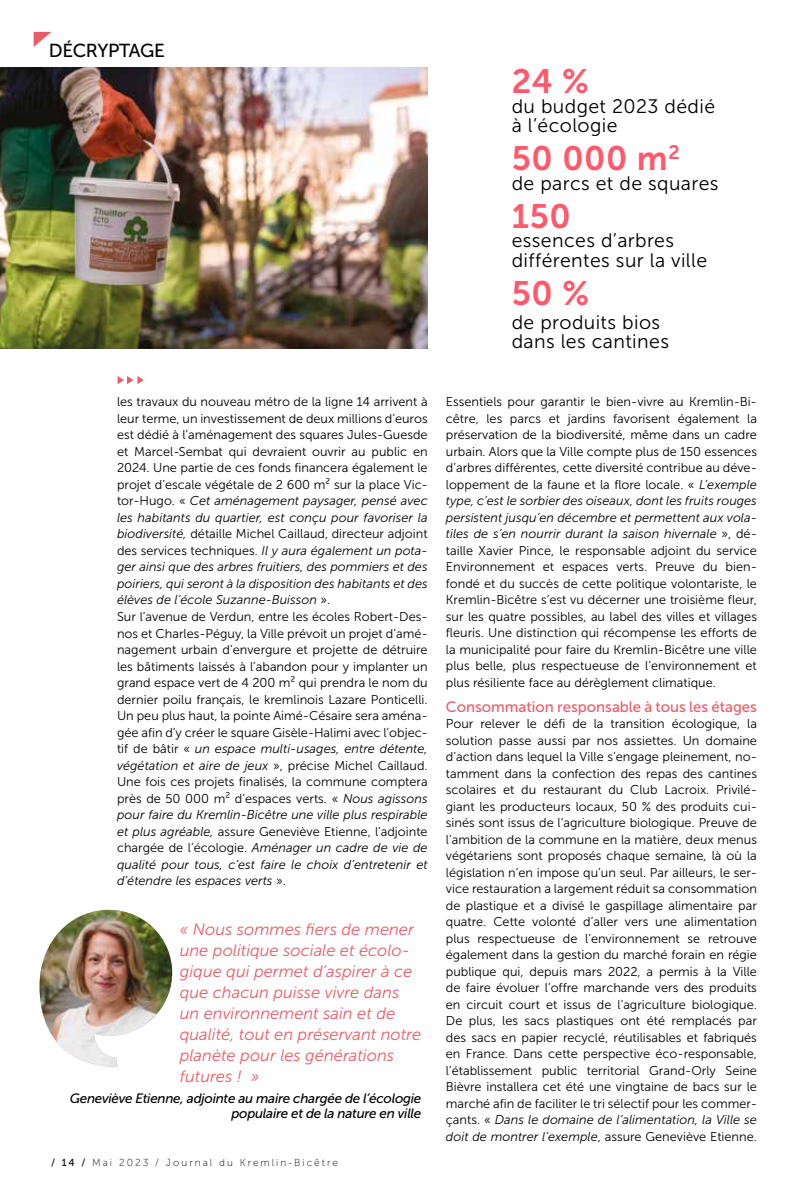
<style>
.page{position:relative;width:808px;height:1191px;background:#fff}
.page>*{position:absolute;margin:0;border:0;box-sizing:border-box;transform-origin:0 0}
.t1{font:33.75px "Museo Sans 700";letter-spacing:.02em;color:#ff596b}
.t2{font:19.5px/19.5px "Museo Sans 300";letter-spacing:.02em;color:#000}
.t3{font:18.75px "Museo Sans 500";letter-spacing:-.02em;color:#000}
.t4{font:italic 16.5px/21px "Museo Sans 300";color:#ea5c67}
.t5{font:15px "Museo Sans 500";color:#ea5c67}
.t6{font:italic 13.5px/15px "Museo Sans 500";letter-spacing:-.02em;color:#000;text-align:right}
.t7{font:12.75px/16.5px "Museo Sans 300";color:#000;text-align:justify}
.t8{font:10.2px "Museo Sans 100";letter-spacing:.2em;color:#000}
.s1{font-style:italic}
.s2{font-family:"Museo Sans 500"}
</style>
<div class="page">
<svg style="left:34px;top:32px;width:17px;height:15px"></svg>
<svg style="left:118px;top:376px;width:26px;height:8px"></svg>
<img style="left:39px;top:910px;width:133px;height:157px">
<img style="left:0;top:67px;width:428px;height:282px">
<h3 class="t3" style="left:49px;top:40px;width:118px">DÉCRYPTAGE</h3>
<h1 class="t1" style="left:512px;top:63px;width:79px">24 %</h1>
<h2 class="t2" style="left:512px;top:97px;width:205px">du budget 2023 dédié à l’écologie</h2>
<h1 class="t1" style="left:512px;top:140px;width:170px">50 000 m<sup>2</sup></h1>
<h2 class="t2" style="left:512px;top:174px;width:208px">de parcs et de squares</h2>
<h1 class="t1" style="left:512px;top:197px;width:61px">150</h1>
<h2 class="t2" style="left:512px;top:231px;width:197px">essences d’arbres différentes sur la ville</h2>
<h1 class="t1" style="left:512px;top:274px;width:79px">50 %</h1>
<h2 class="t2" style="left:512px;top:312px;width:159px">de produits bios dans les cantines</h2>
<p class="t7" style="left:117px;top:394px;width:312px;text-align:left">les travaux du nouveau métro de la ligne 14 arrivent à leur terme, un investissement de deux millions d’euros est dédié à l’aménagement des squares Jules-Guesde et Marcel-Sembat qui devraient ouvrir au public en 2024. Une partie de ces fonds financera également le projet d’escale végétale de 2 600 m² sur la place Vic&shy;tor-Hugo. « <span class="s1">Cet aménagement paysager, pensé avec les habitants du quartier, est conçu pour favoriser la biodiversité,</span> détaille Michel Caillaud, directeur adjoint des services techniques. <span class="s1">Il y aura également un pota&shy;ger ainsi que des arbres fruitiers, des pommiers et des poiriers, qui seront à la disposition des habitants et des élèves de l’école Suzanne-Buisson</span> ».<br>Sur l’avenue de Verdun, entre les écoles Robert-Des&shy;nos et Charles-Péguy, la Ville prévoit un projet d’amé&shy;nagement urbain d’envergure et projette de détruire les bâtiments laissés à l’abandon pour y implanter un grand espace vert de 4 200 m² qui prendra le nom du dernier poilu français, le kremlinois Lazare Ponticelli.<br>Un peu plus haut, la pointe Aimé-Césaire sera aména&shy;gée afin d’y créer le square Gisèle-Halimi avec l’objec&shy;tif de bâtir « <span class="s1">un espace multi-usages, entre détente, végétation et aire de jeux</span> », précise Michel Caillaud.<br>Une fois ces projets finalisés, la commune comptera près de 50 000 m² d’espaces verts. « <span class="s1">Nous agissons pour faire du Kremlin-Bicêtre une ville plus respirable et plus agréable,</span> assure Geneviève Etienne, l’adjointe chargée de l’écologie. <span class="s1">Aménager un cadre de vie de qualité pour tous, c’est faire le choix d’entretenir et d’étendre les espaces verts</span> ».</p>
<p class="t7" style="left:446px;top:394px;width:313px">Essentiels pour garantir le bien-vivre au Kremlin-Bi&shy;cêtre, les parcs et jardins favorisent également la préservation de la biodiversité, même dans un cadre urbain. Alors que la Ville compte plus de 150 essences d’arbres différentes, cette diversité contribue au déve&shy;loppement de la faune et la flore locale. « <span class="s1">L’exemple type, c’est le sorbier des oiseaux, dont les fruits rouges persistent jusqu’en décembre et permettent aux vola&shy;tiles de s’en nourrir durant la saison hivernale</span> », dé&shy;taille Xavier Pince, le responsable adjoint du service Environnement et espaces verts. Preuve du bien&shy;fondé et du succès de cette politique volontariste, le Kremlin-Bicêtre s’est vu décerner une troisième fleur, sur les quatre possibles, au label des villes et villages fleuris. Une distinction qui récompense les efforts de la municipalité pour faire du Kremlin-Bicêtre une ville plus belle, plus respectueuse de l’environnement et plus résiliente face au dérèglement climatique.</p>
<p class="t5" style="left:446px;top:698px;width:313px">Consommation responsable à tous les étages</p>
<p class="t7" style="left:446px;top:715px;width:313px">Pour relever le défi de la transition écologique, la solution passe aussi par nos assiettes. Un domaine d’action dans lequel la Ville s’engage pleinement, no&shy;tamment dans la confection des repas des cantines scolaires et du restaurant du Club Lacroix. Privilé&shy;giant les producteurs locaux, 50 % des produits cui&shy;sinés sont issus de l’agriculture biologique. Preuve de l’ambition de la commune en la matière, deux menus végétariens sont proposés chaque semaine, là où la législation n’en impose qu’un seul. Par ailleurs, le ser&shy;vice restauration a largement réduit sa consommation de plastique et a divisé le gaspillage alimentaire par quatre. Cette volonté d’aller vers une alimentation plus respectueuse de l’environnement se retrouve également dans la gestion du marché forain en régie publique qui, depuis mars 2022, a permis à la Ville de faire évoluer l’offre marchande vers des produits en circuit court et issus de l’agriculture biologique.<br>De plus, les sacs plastiques ont été remplacés par des sacs en papier recyclé, réutilisables et fabriqués en France. Dans cette perspective éco-responsable, l’établissement public territorial Grand-Orly Seine Bièvre installera cet été une vingtaine de bacs sur le marché afin de faciliter le tri sélectif pour les commer&shy;çants. « <span class="s1">Dans le domaine de l’alimentation, la Ville se doit de montrer l’exemple</span>, assure Geneviève Etienne.</p>
<p class="t4" style="left:180px;top:918px;width:243px">« Nous sommes fiers de mener une politique sociale et écolo&shy;gique qui permet d’aspirer à ce que chacun puisse vivre dans un environnement sain et de qualité, tout en préservant notre planète pour les générations futures ! »</p>
<p class="t6" style="left:70px;top:1090px;width:353px">Geneviève Etienne, adjointe au maire chargée de l’écologie populaire et de la nature en ville</p>
<p class="t8" style="left:51px;top:1156px;width:288px"><span class="s2">/ 14 /</span> Mai 2023 / Journal du Kremlin-Bicêtre</p>
</div>
